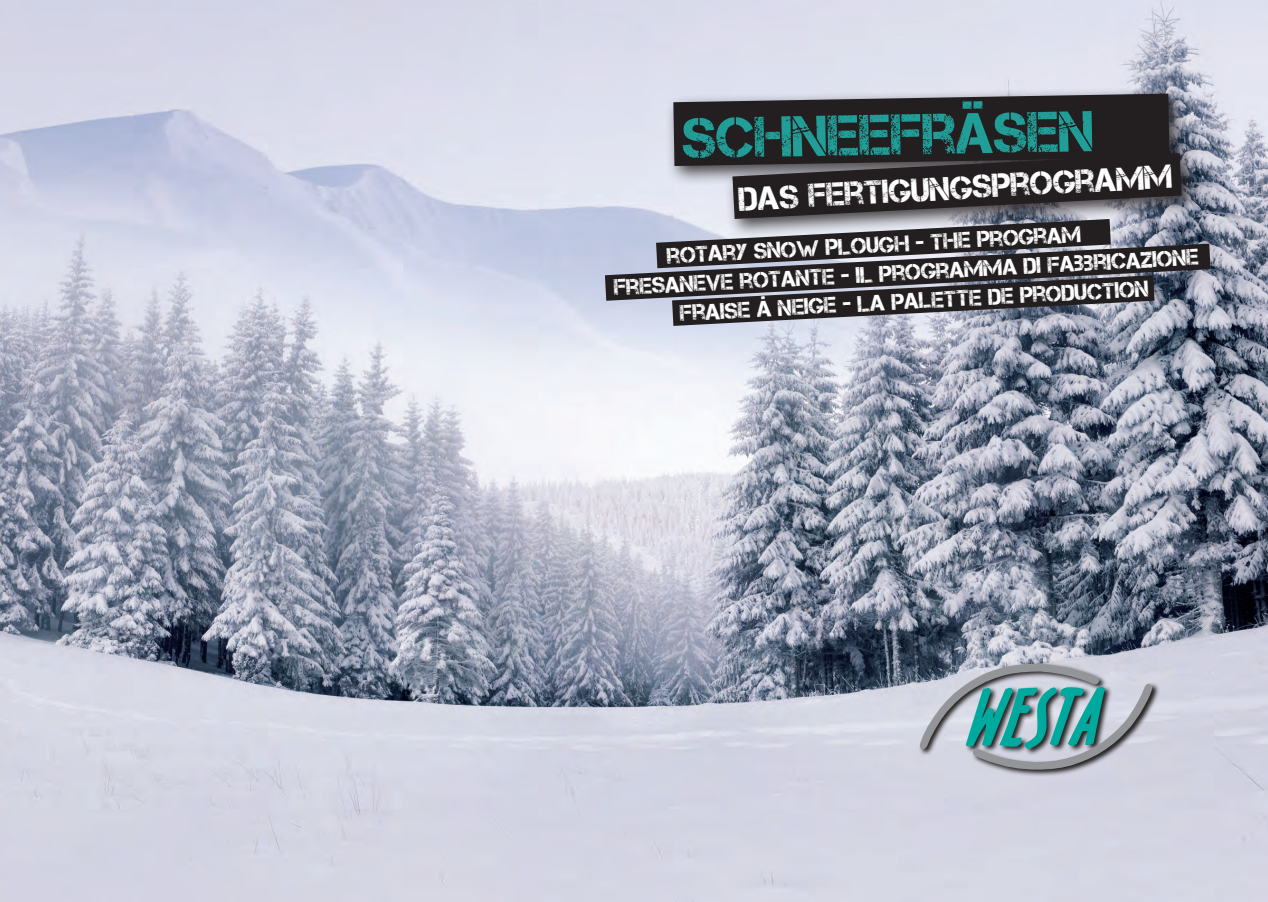
<style>
.page{position:relative;width:1268px;height:902px;background:#fff}
.page>*{position:absolute;margin:0;border:0;box-sizing:border-box;transform-origin:0 0}
.t1{font:57.3px "Captureit";color:#219e98}
.t2{font:33px "Captureit";color:#fff}
.t3{font:22.5px "Captureit";color:#fff}
</style>
<div class="page">
<img style="left:0;top:0;width:1267px;height:901px">
<svg style="left:918px;top:662px;width:241px;height:115px;background:#c2c3cf"></svg>
<svg style="left:918px;top:663px;width:234px;height:106px;background:#90acb2"></svg>
<div style="left:665px;top:86px;width:536px;height:153px;background:#231f20;opacity:.85"></div>
<svg style="left:605px;top:94px;width:605px;height:232px;background:#55545a"></svg>
<h1 class="t1" style="left:681px;top:106px;width:413px;rotate:-1deg">schneefräsen</h1>
<h2 class="t2" style="left:737px;top:181px;width:436px;rotate:-3deg">das fertigungsprogramm</h2>
<p class="t3" style="left:666px;top:243px;width:416px;rotate:-3deg">rotary snow plough - the program</p>
<p class="t3" style="left:613px;top:275px;width:587px;rotate:-3deg">fresaneve rotante - il programma di fabbricazione</p>
<p class="t3" style="left:679px;top:300px;width:470px;rotate:-3deg">fraise à neige - La palette de production</p>
</div>
